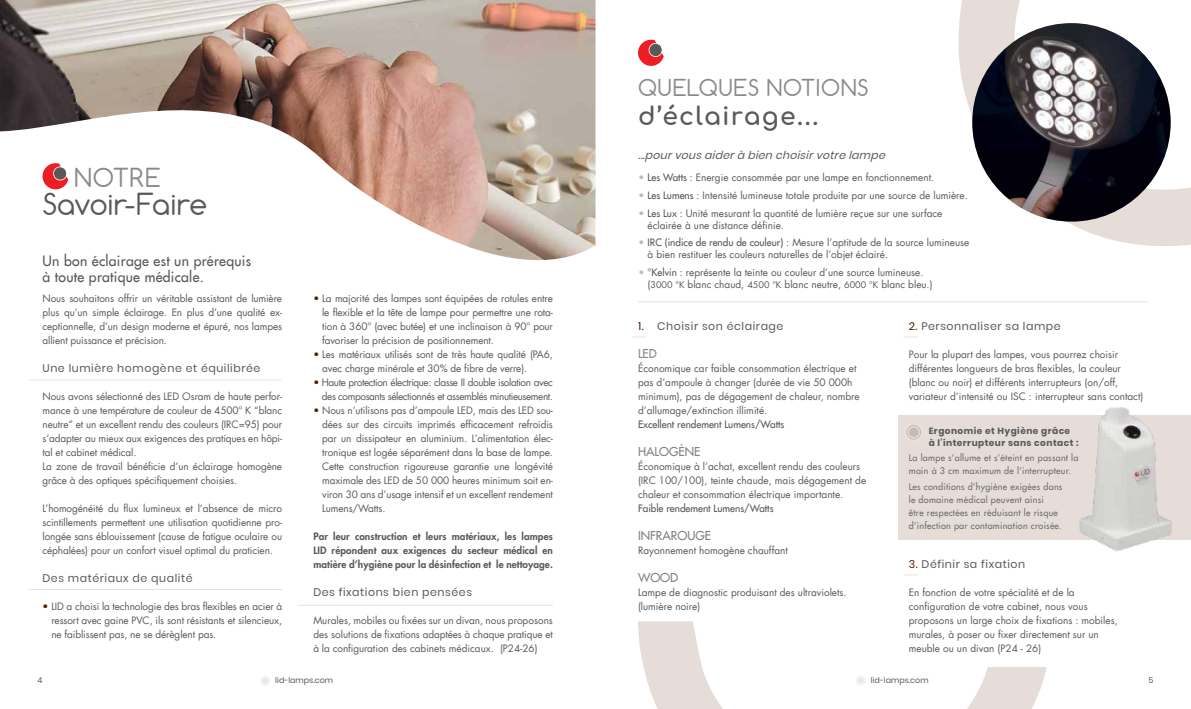
<style>
.page{position:relative;width:1191px;height:709px;background:#fff}
.page>*{position:absolute;margin:0;border:0;box-sizing:border-box;transform-origin:0 0}
.t1{font:28.6px "Comfortaa";letter-spacing:-.01em;color:#58595b}
.t2{font:700 25px "Comfortaa";letter-spacing:.045em;color:#58595b}
.t3{font:24.7px "Comfortaa";letter-spacing:.035em;color:#888a8d}
.t4{font:22px "Comfortaa";letter-spacing:.035em;color:#888a8d}
.t5{font:14px/16px "Futura LT";letter-spacing:.02em;color:#58595b}
.t6{font:12px "Futura LT";color:#808285}
.t7{font:12px "Futura LT";color:#86888a}
.t8{font:11px "Poppins";letter-spacing:.05em;color:#58595b}
.t9{font:italic 11px "Poppins";color:#58595b}
.t10{font:10px/14px "Futura LT";color:#58595b}
.t11{font:800 10px/14px "Futura LT";letter-spacing:.01em;color:#58595b;text-align:justify}
.t12{font:10px/14px "Futura LT";letter-spacing:-.04em;color:#58595b;text-align:right}
.t13{font:10px "Futura LT";color:#58595b}
.t14{font:9px/13px "Futura LT";letter-spacing:.03em;color:#6f7073}
.t15{font:700 9px/12px "Poppins";letter-spacing:.05em;color:#58595b}
.t16{font:8px "Poppins";color:#58595b}
.s1{color:#551f00}
.s2{color:#c6b7b0}
.s3{font-style:inherit}
.s4{font-size:9px}
</style>
<div class="page">
<svg style="left:638px;top:621px;width:409px;height:88px"></svg>
<div style="left:908px;top:596px;width:173px;height:70px;background:#fff"></div>
<svg style="left:958px;top:0;width:233px;height:246px"></svg>
<div style="left:898px;top:415px;width:293px;height:125px;background:#e6ddd9"></div>
<img style="left:0;top:0;width:595px;height:261px">
<img style="left:1079px;top:407px;width:93px;height:145px">
<div style="left:855px;top:675px;width:11px;height:10px;background:#f3f0ee;border-radius:50%"></div>
<div style="left:855px;top:675px;width:11px;height:11px;border:1px solid #fff;border-radius:50%"></div>
<svg style="left:857px;top:677px;width:7px;height:7px"></svg>
<div style="left:856px;top:676px;width:8px;height:8px;border:1px solid #fff;border-radius:50%"></div>
<div style="left:260px;top:675px;width:10px;height:11px;background:#f1edea;border-radius:50%"></div>
<div style="left:260px;top:675px;width:11px;height:11px;border:1px solid #fff;border-radius:50%"></div>
<div style="left:262px;top:677px;width:7px;height:7px;background:#ece6e3;border-radius:50%"></div>
<div style="left:261px;top:677px;width:8px;height:8px;border:1px solid #fff;border-radius:50%"></div>
<svg style="left:638px;top:39px;width:26px;height:27px"></svg>
<hr style="left:638px;top:301px;width:510px;height:1px;background:#000">
<svg style="left:632px;top:336px;width:14px;height:1px"></svg>
<hr style="left:28px;top:379px;width:253px;height:1px;background:#000">
<hr style="left:28px;top:589px;width:254px;height:1px;background:#000">
<hr style="left:298px;top:605px;width:255px;height:1px;background:#000">
<svg style="left:904px;top:336px;width:14px;height:1px"></svg>
<svg style="left:904px;top:574px;width:14px;height:1px"></svg>
<svg style="left:41px;top:162px;width:27px;height:29px"></svg>
<svg style="left:905px;top:424px;width:17px;height:16px"></svg>
<div style="left:904px;top:423px;width:19px;height:18px;border:2px solid #fff;border-radius:50%"></div>
<div style="left:908px;top:427px;width:11px;height:11px;background:#cab9b0;border-radius:50%"></div>
<div style="left:907px;top:426px;width:13px;height:12px;border:2px solid #fff;border-radius:50%"></div>
<img style="left:972px;top:23px;width:198px;height:199px;border-radius:99px">
<h3 class="t3" style="left:74px;top:162px;width:88px">NOTRE</h3>
<h1 class="t1" style="left:43px;top:186px;width:166px">Savoir-Faire</h1>
<h3 class="t5" style="left:43px;top:253px;width:210px">Un bon éclairage est un prérequis à toute pratique médicale.</h3>
<p class="t10" style="left:43px;top:291px;width:241px;text-align:justify">Nous souhaitons offrir un véritable assistant de lumière plus qu’un simple éclairage. En plus d’une qualité ex&shy;ceptionnelle, d’un design moderne et épuré, nos lampes allient puissance et précision.</p>
<p class="t8" style="left:43px;top:362px;width:219px">Une lumière homogène et équilibrée</p>
<p class="t10" style="left:43px;top:389px;width:241px">Nous avons sélectionné des LED Osram de haute perfor&shy;mance à une température de couleur de 4500° K “blanc neutre” et un excellent rendu des couleurs (IRC=95) pour s’adapter au mieux aux exigences des pratiques en hôpi&shy;tal et cabinet médical.<br>La zone de travail bénéficie d’un éclairage homogène grâce à des optiques spécifiquement choisies.</p>
<p class="t10" style="left:43px;top:501px;width:241px;text-align:justify">L’homogénéité du flux lumineux et l’absence de micro scintillements permettent une utilisation quotidienne pro&shy;longée sans éblouissement (cause de fatigue oculaire ou céphalées) pour un confort visuel optimal du praticien.</p>
<p class="t8" style="left:43px;top:572px;width:151px">Des matériaux de qualité</p>
<p class="t10" style="left:51px;top:599px;width:232px;text-align:justify;text-indent:-9px"><span class="s1">•</span> LID a choisi la technologie des bras flexibles en acier à ressort avec gaine PVC, ils sont résistants et silencieux, ne faiblissent pas, ne se dérèglent pas.</p>
<p class="t10" style="left:322px;top:291px;width:232px;text-align:justify;text-indent:-9px"><span class="s1">•</span> La majorité des lampes sont équipées de rotules entre le flexible et la tête de lampe pour permettre une rota&shy;tion à 360° (avec butée) et une inclinaison à 90° pour favoriser la précision de positionnement.</p>
<p class="t10" style="left:322px;top:347px;width:232px;text-indent:-9px"><span class="s1">•</span> Les matériaux utilisés sont de très haute qualité (PA6, avec charge minérale et 30% de fibre de verre).</p>
<p class="t12" style="left:313px;top:375px;width:241px"><span class="s1">•</span> Haute protection électrique: classe II double isolation avec des composants sélectionnés et assemblés minutieusement.</p>
<p class="t10" style="left:322px;top:403px;width:232px;text-align:justify;text-indent:-9px"><span class="s1">•</span> Nous n’utilisons pas d’ampoule LED, mais des LED sou&shy;dées sur des circuits imprimés efficacement refroidis par un dissipateur en aluminium. L’alimentation élec&shy;tronique est logée séparément dans la base de lampe.<br>Cette construction rigoureuse garantie une longévité maximale des LED de 50 000 heures minimum soit en&shy;viron 30 ans d’usage intensif et un excellent rendement Lumens/Watts.</p>
<p class="t11" style="left:313px;top:529px;width:241px">Par leur construction et leurs matériaux, les lampes LID répondent aux exigences du secteur médical en matière d’hygiène pour la désinfection et le nettoyage.</p>
<p class="t8" style="left:313px;top:586px;width:160px">Des fixations bien pensées</p>
<p class="t10" style="left:313px;top:613px;width:241px;text-align:justify">Murales, mobiles ou fixées sur un divan, nous proposons des solutions de fixations adaptées à chaque pratique et à la configuration des cabinets médicaux. (P24-26)</p>
<h3 class="t4" style="left:638px;top:74px;width:232px">QUELQUES NOTIONS</h3>
<h2 class="t2" style="left:638px;top:93px;width:182px">d’éclairage...</h2>
<p class="t9" style="left:638px;top:148px;width:252px">...pourvousaideràbienchoisirvotrelampe</p>
<p class="t10" style="left:638px;top:171px;width:297px"><span class="s2">•</span> <span class="s3">Les Watts :</span> Energie consommée par une lampe en fonctionnement.</p>
<p class="t10" style="left:638px;top:188px;width:331px"><span class="s2">•</span> <span class="s3">Les Lumens :</span> Intensité lumineuse totale produite par une source de lumière.</p>
<p class="t10" style="left:647px;top:207px;width:296px;line-height:12px;text-indent:-9px"><span class="s2">•</span> <span class="s3">Les Lux :</span> Unité mesurant la quantité de lumière reçue sur une surface éclairée à une distance définie.</p>
<p class="t10" style="left:647px;top:237px;width:323px;line-height:12px;text-indent:-9px"><span class="s2">•</span> <span class="s3">IRC (indice de rendu de couleur)</span> : Mesure l’aptitude de la source lumineuse à bien restituer les couleurs naturelles de l’objet éclairé.</p>
<p class="t10" style="left:647px;top:266px;width:286px;line-height:12px;text-indent:-9px"><span class="s2">•</span> <span class="s3">°Kelvin :</span> représente la teinte ou couleur d’une source lumineuse. (<span class="s4">3000 °K</span> blanc chaud, <span class="s4">4500 °K</span> blanc neutre, <span class="s4">6000 °K</span> blanc bleu.)</p>
<p class="t8" style="left:909px;top:320px;width:153px"><span class="s1">2.</span> Personnaliser sa lampe</p>
<p class="t10" style="left:909px;top:347px;width:236px">Pour la plupart des lampes, vous pourrez choisir différentes longueurs de bras flexibles, la couleur (blanc ou noir) et différents interrupteurs (on/off, variateur d’intensité ou ISC : interrupteur sans contact)</p>
<p class="t15" style="left:928px;top:424px;width:151px">Ergonomie et Hygiène grâce<br>à l’interrupteur sans contact :</p>
<p class="t14" style="left:909px;top:451px;width:171px">La lampe s’allume et s’éteint en passant la main à 3 cm maximum de l’interrupteur.</p>
<p class="t14" style="left:909px;top:480px;width:155px">Les conditions d’hygiène exigées dans le domaine médical peuvent ainsi<br>être respectées en réduisant le risque d’infection par contamination croisée.</p>
<p class="t8" style="left:909px;top:558px;width:118px"><span class="s1">3.</span> Définir sa fixation</p>
<p class="t10" style="left:909px;top:585px;width:210px">En fonction de votre spécialité et de la configuration de votre cabinet, nous vous proposons un large choix de fixations : mobiles, murales, à poser ou fixer directement sur un meuble ou un divan (P24 - 26)</p>
<p class="t8" style="left:638px;top:320px;width:147px"><span class="s1">1.</span> Choisir son éclairage</p>
<p class="t7" style="left:638px;top:346px;width:20px">LED</p>
<p class="t10" style="left:638px;top:361px;width:223px">Économique car faible consommation électrique et pas d’ampoule à changer (durée de vie 50 000h minimum), pas de dégagement de chaleur, nombre d’allumage/extinction illimité.</p>
<p class="t13" style="left:638px;top:418px;width:148px">Excellent rendement Lumens/Watts</p>
<p class="t6" style="left:638px;top:444px;width:64px">HALOGÈNE</p>
<p class="t10" style="left:638px;top:459px;width:230px">Économique à l’achat, excellent rendu des couleurs (IRC 100/100), teinte chaude, mais dégagement de chaleur et consommation électrique importante.</p>
<p class="t13" style="left:638px;top:502px;width:137px">Faible rendement Lumens/Watts</p>
<p class="t6" style="left:638px;top:528px;width:74px">INFRAROUGE</p>
<p class="t10" style="left:638px;top:543px;width:151px">Rayonnement homogène chauffant</p>
<p class="t6" style="left:638px;top:570px;width:42px">WOOD</p>
<p class="t10" style="left:638px;top:585px;width:210px">Lampe de diagnostic produisant des ultraviolets. (lumière noire)</p>
<p class="t16" style="left:38px;top:676px;width:6px">4</p>
<p class="t16" style="left:275px;top:676px;width:59px">lid-lamps.com</p>
<p class="t16" style="left:870px;top:676px;width:59px">lid-lamps.com</p>
<p class="t16" style="left:1148px;top:676px;width:6px">5</p>
</div>
